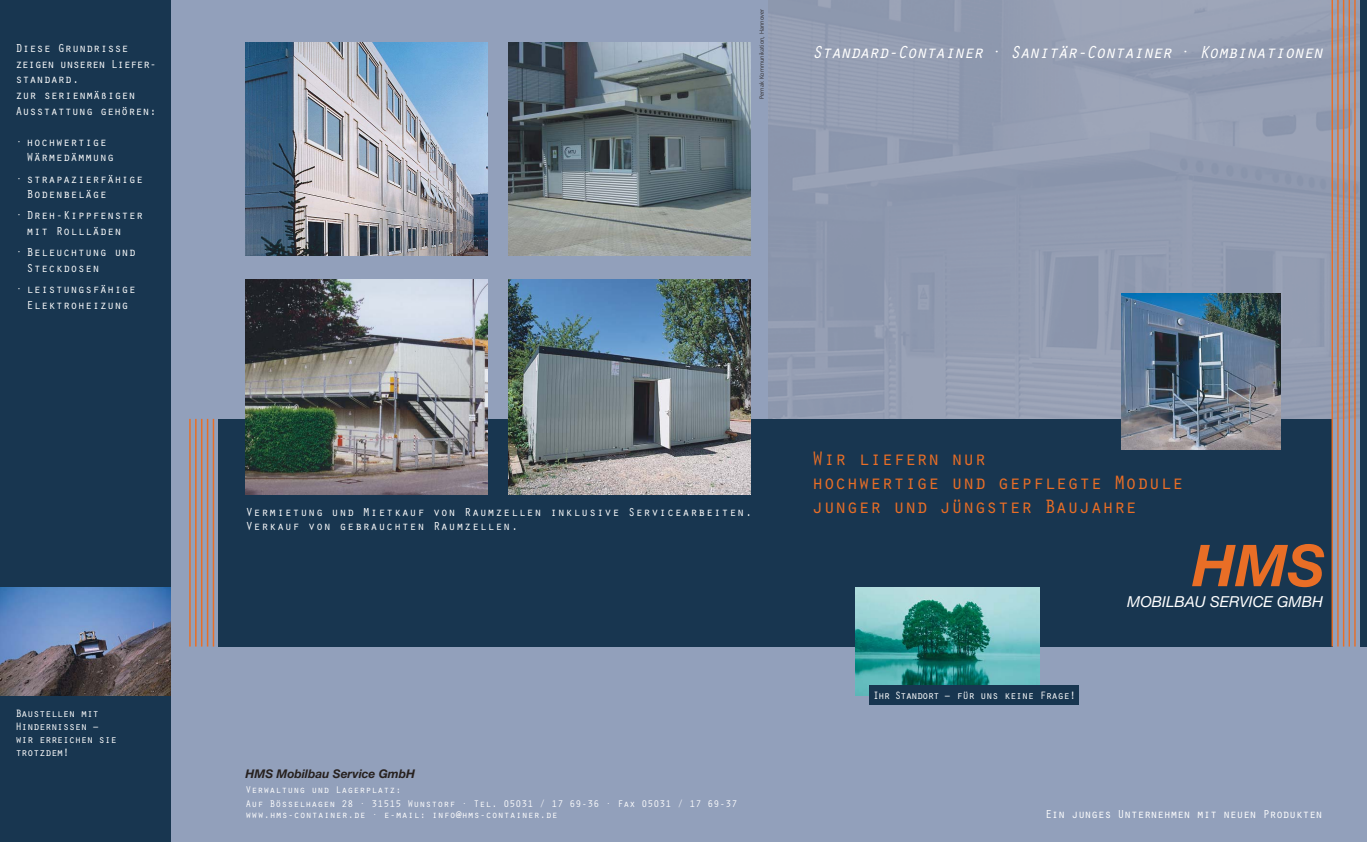
<style>
.page{position:relative;width:1367px;height:842px;background:#fff}
.page>*{position:absolute;margin:0;border:0;box-sizing:border-box;transform-origin:0 0}
.t1{font:italic 700 57.8px "Helvetica Neue";color:#e96e26}
.t2{font:20px/24px "Orator";letter-spacing:-.02em;color:#e96e26}
.t3{font:italic 18px "Orator";letter-spacing:-.075em;color:#fff}
.t4{font:italic 15.1px "Helvetica Neue";color:#fff}
.t5{font:12px/15.6px "Orator";letter-spacing:.01em;color:#fff}
.t6{font:12px/14.4px "Orator";letter-spacing:.05em;color:#fff}
.t7{font:12px/15.6px "Orator";letter-spacing:-.01em;color:#fff}
.t8{font:12px "Orator";letter-spacing:-.05em;color:#fff}
.t9{font:italic 700 12px "Helvetica Neue";color:#27211f}
.t10{font:11px/13.2px "Orator";letter-spacing:-.06em;color:#fff}
.t11{font:10px/11px "Orator";color:#fff}
.t12{font:300 6px "Frutiger";letter-spacing:.01em;color:#27211f}
</style>
<div class="page">
<div style="left:161px;top:0;width:1205px;height:841px;background:#92a0bb"></div>
<img style="left:768px;top:0;width:591px;height:419px">
<div style="left:218px;top:419px;width:1114px;height:227px;background:#183650"></div>
<div style="left:0;top:0;width:170px;height:841px;background:#183650"></div>
<img style="left:0;top:587px;width:170px;height:108px">
<img style="left:855px;top:587px;width:184px;height:108px">
<img style="left:245px;top:43px;width:243px;height:213px">
<img style="left:508px;top:279px;width:242px;height:216px">
<img style="left:245px;top:280px;width:243px;height:215px">
<div style="left:1359px;top:0;width:7px;height:647px;background:#183650"></div>
<hr style="left:1331px;top:0;width:1px;height:646px;background:#e96e26">
<hr style="left:1337px;top:0;width:1px;height:646px;background:#e96e26">
<hr style="left:1342px;top:0;width:2px;height:646px;background:#e96e26">
<hr style="left:1348px;top:0;width:1px;height:646px;background:#e96e26">
<hr style="left:1354px;top:0;width:1px;height:646px;background:#e96e26">
<img style="left:508px;top:43px;width:242px;height:213px">
<div style="left:869px;top:685px;width:210px;height:19px;background:#183650"></div>
<hr style="left:189px;top:419px;width:1px;height:227px;background:#e96e26">
<hr style="left:195px;top:419px;width:1px;height:227px;background:#e96e26">
<hr style="left:201px;top:419px;width:1px;height:227px;background:#e96e26">
<hr style="left:207px;top:419px;width:1px;height:227px;background:#e96e26">
<hr style="left:213px;top:419px;width:1px;height:227px;background:#e96e26">
<img style="left:1121px;top:293px;width:159px;height:156px">
<p class="t7" style="left:15px;top:40px;width:143px">Diese Grundrisse zeigen unseren Liefer&shy;standard.<br>zur serienmäßigen<br>Ausstattung gehören:</p>
<p class="t5" style="left:26px;top:134px;width:89px;text-indent:-11px">· hochwertige<br>Wärmedämmung</p>
<p class="t5" style="left:26px;top:171px;width:118px;text-indent:-11px">· strapazierfähige<br>Bodenbeläge</p>
<p class="t5" style="left:26px;top:208px;width:118px;text-indent:-11px">· Dreh-Kippfenster mit Rollläden</p>
<p class="t5" style="left:26px;top:244px;width:111px;text-indent:-11px">· Beleuchtung und<br>Steckdosen</p>
<p class="t5" style="left:15px;top:281px;width:122px;text-align:center">· leistungsfähige<br>Elektroheizung</p>
<p class="t10" style="left:15px;top:706px;width:103px">Baustellen mit<br>Hindernissen – wir erreichen sie trotzdem!</p>
<p class="t12" style="left:759px;top:99px;width:91px;rotate:-90deg">Pernak Kommunikation, Hannover</p>
<h3 class="t3" style="left:811px;top:42px;width:513px">Standard-Container · Sanitär-Container · Kombinationen</h3>
<p class="t6" style="left:246px;top:505px;width:508px">Vermietung und Mietkauf von Raumzellen inklusive Servicearbeiten.<br>Verkauf von gebrauchten Raumzellen.</p>
<p class="t9" style="left:245px;top:769px;width:171px">HMS Mobilbau Service GmbH</p>
<p class="t11" style="left:245px;top:784px;width:157px">Verwaltung und Lagerplatz:</p>
<p class="t11" style="left:245px;top:798px;width:493px">Auf Bösselhagen 28 · 31515 Wunstorf · Tel. 05031 / 17 69-36 · Fax 05031 / 17 69-37 www.hms-container.de · e-mail: info@hms-container.de</p>
<h2 class="t2" style="left:811px;top:446px;width:373px">Wir liefern nur<br>hochwertige und gepflegte Module junger und jüngster Baujahre</h2>
<p class="t10" style="left:872px;top:688px;width:205px">Ihr Standort – für uns keine Frage!</p>
<h1 class="t1" style="left:1192px;top:545px;width:134px">HMS</h1>
<h3 class="t4" style="left:1127px;top:596px;width:197px">MOBILBAU SERVICE GMBH</h3>
<p class="t8" style="left:1045px;top:806px;width:279px">Ein junges Unternehmen mit neuen Produkten</p>
</div>
